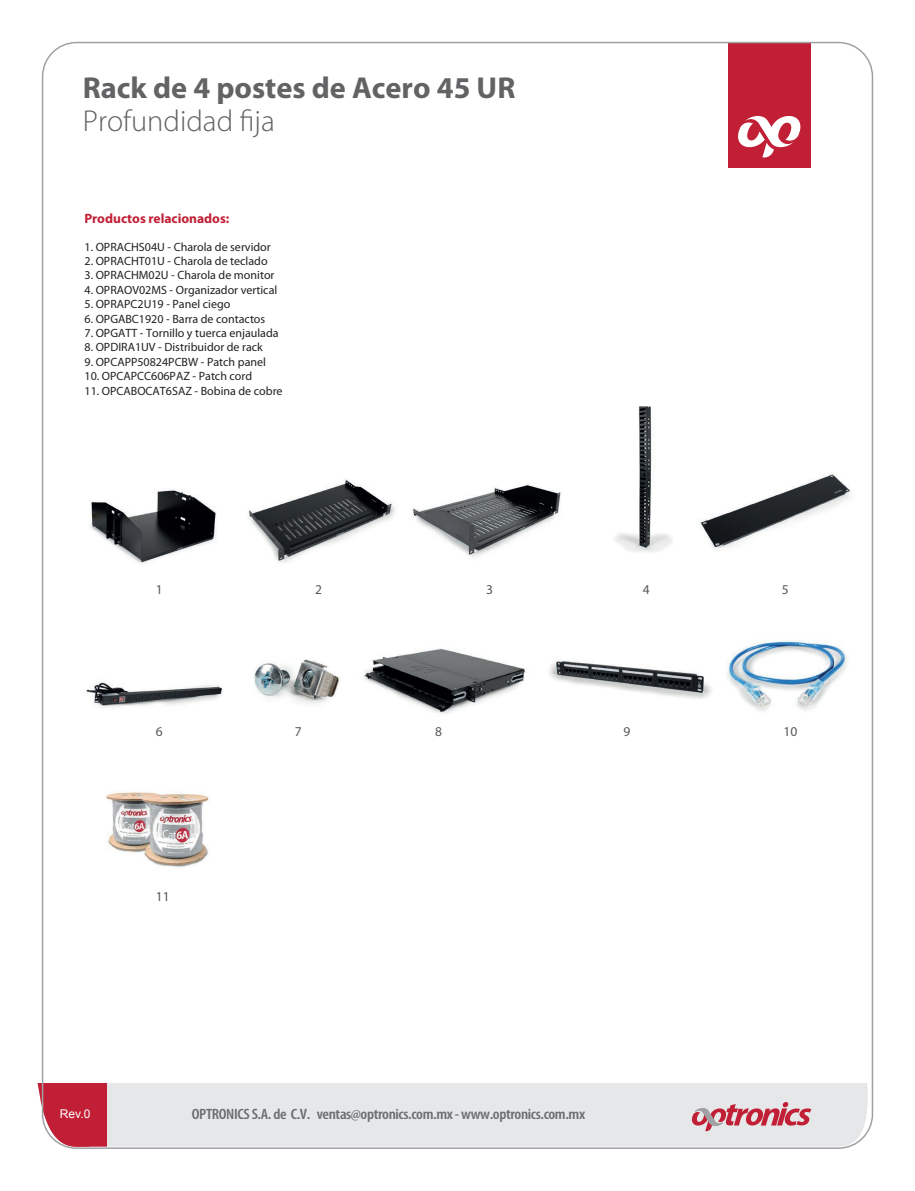
<style>
.page{position:relative;width:915px;height:1191px;background:#fff}
.page>*{position:absolute;margin:0;border:0;box-sizing:border-box;transform-origin:0 0}
.t1{font:700 30.3px "Myriad Pro";color:#636366}
.t2{font:300 30.3px "Myriad Pro";color:#636366}
.t3{font:600 condensed 15px "Myriad Pro";letter-spacing:-.025em;color:#6c6d70;scale:1.11 1}
.t4{font:700 13.5px "Myriad Pro";color:#c11f35}
.t5{font:13.5px "Myriad Pro";color:#57585a}
.t6{font:12px "Myriad Pro";color:#231f20}
.t7{font:12px "Arial";color:#fff}
</style>
<div class="page">
<svg style="left:37px;top:1083px;width:6px;height:39px"></svg>
<div style="left:106px;top:1083px;width:766px;height:63px;background:#e6e7e9"></div>
<div style="left:43px;top:1083px;width:63px;height:63px;background:#c11f35"></div>
<svg style="left:691px;top:1102px;width:120px;height:29px"></svg>
<div style="left:728px;top:43px;width:82px;height:125px;background:#c11f35"></div>
<svg style="left:738px;top:116px;width:62px;height:41px"></svg>
<img style="left:90px;top:490px;width:127px;height:74px">
<img style="left:248px;top:479px;width:148px;height:84px">
<img style="left:412px;top:484px;width:149px;height:74px">
<img style="left:615px;top:406px;width:57px;height:146px">
<img style="left:699px;top:474px;width:152px;height:75px">
<img style="left:86px;top:682px;width:137px;height:26px">
<img style="left:254px;top:659px;width:85px;height:45px">
<img style="left:549px;top:660px;width:163px;height:39px">
<img style="left:363px;top:648px;width:163px;height:66px">
<img style="left:106px;top:792px;width:103px;height:75px">
<img style="left:726px;top:640px;width:122px;height:71px">
<h1 class="t1" style="left:83px;top:68px;width:434px">Rack de 4 postes de Acero 45 UR</h1>
<h1 class="t2" style="left:83px;top:104px;width:193px">Profundidad fija</h1>
<p class="t4" style="left:84px;top:210px;width:146px">Productos relacionados:</p>
<p class="t6" style="left:84px;top:239px;width:188px">1. OPRACHS04U - Charola de servidor</p>
<p class="t6" style="left:84px;top:253px;width:184px">2. OPRACHT01U - Charola de teclado</p>
<p class="t6" style="left:84px;top:268px;width:191px">3. OPRACHM02U - Charola de monitor</p>
<p class="t6" style="left:84px;top:282px;width:194px">4. OPRAOV02MS - Organizador vertical</p>
<p class="t6" style="left:84px;top:297px;width:147px">5. OPRAPC2U19 - Panel ciego</p>
<p class="t6" style="left:84px;top:311px;width:182px">6. OPGABC1920 - Barra de contactos</p>
<p class="t6" style="left:84px;top:325px;width:195px">7. OPGATT - Tornillo y tuerca enjaulada</p>
<p class="t6" style="left:84px;top:340px;width:180px">8. OPDIRA1UV - Distribuidor de rack</p>
<p class="t6" style="left:84px;top:354px;width:183px">9. OPCAPP50824PCBW - Patch panel</p>
<p class="t6" style="left:84px;top:369px;width:169px">10. OPCAPCC606PAZ - Patch cord</p>
<p class="t6" style="left:84px;top:383px;width:199px">11. OPCABOCAT6SAZ - Bobina de cobre</p>
<p class="t5" style="left:156px;top:581px;width:8px">1</p>
<p class="t5" style="left:315px;top:581px;width:8px">2</p>
<p class="t5" style="left:486px;top:581px;width:8px">3</p>
<p class="t5" style="left:642px;top:581px;width:8px">4</p>
<p class="t5" style="left:781px;top:581px;width:8px">5</p>
<p class="t5" style="left:156px;top:723px;width:8px">6</p>
<p class="t5" style="left:295px;top:723px;width:8px">7</p>
<p class="t5" style="left:435px;top:723px;width:8px">8</p>
<p class="t5" style="left:623px;top:723px;width:8px">9</p>
<p class="t5" style="left:783px;top:723px;width:15px">10</p>
<p class="t5" style="left:156px;top:888px;width:15px">11</p>
<p class="t7" style="left:60px;top:1105px;width:32px">Rev.0</p>
<p class="t3" style="left:192px;top:1105px;width:356px">OPTRONICS S.A. de C.V. ventas@optronics.com.mx - www.optronics.com.mx</p>
</div>
